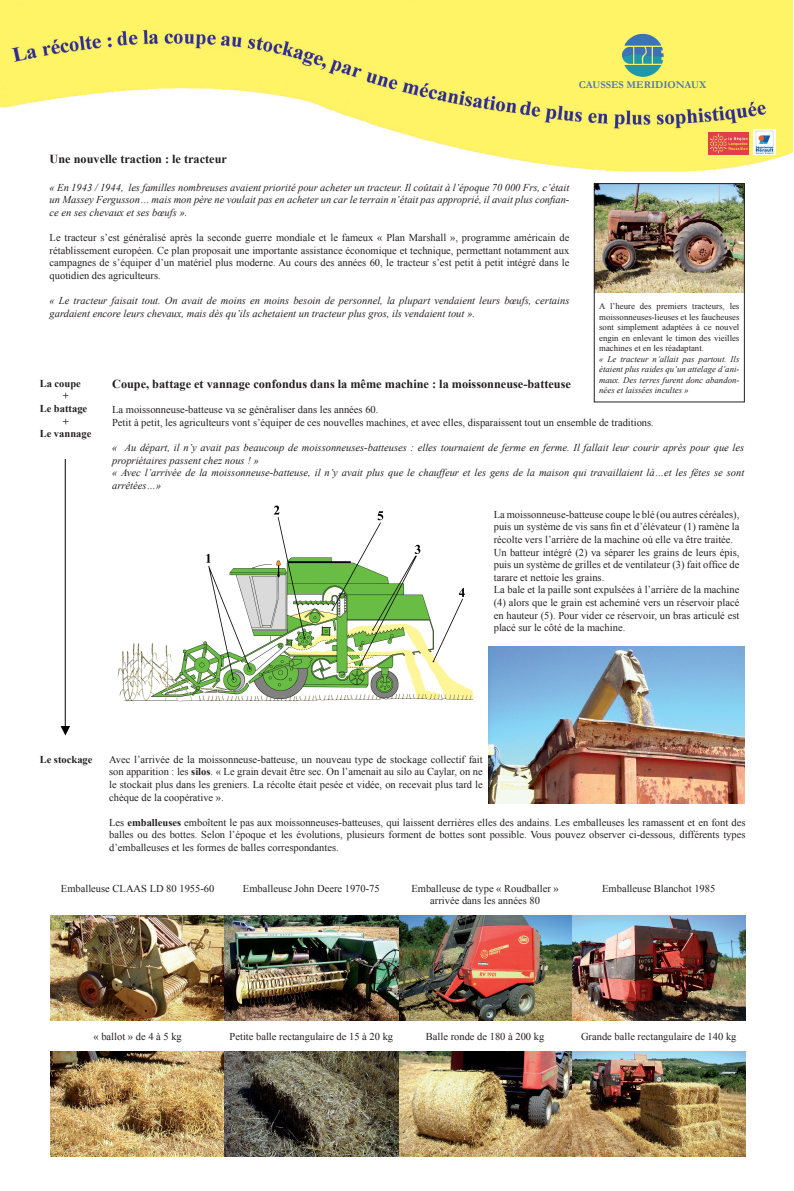
<style>
.page{position:relative;width:794px;height:1191px;background:#fff}
.page>*{position:absolute;margin:0;border:0;box-sizing:border-box;transform-origin:0 0}
.t1{font:700 12.25px "Times New Roman";color:#231f20}
.t2{font:10.5px/12.6px "Times New Roman";color:#231f20;text-align:justify}
.t3{font:italic 10.5px/12.6px "Times New Roman";color:#231f20}
.t4{font:700 10.5px "Times New Roman";color:#231f20}
.t5{font:700 10.5px "Garamond";color:#4c74b8}
.t6{font:8.75px/10.5px "Times New Roman";color:#231f20;text-align:justify}
.t7{font:italic 8.75px/10.5px "Times New Roman";color:#231f20;text-align:justify}
.s1{font-weight:700}
</style>
<div class="page">
<img style="left:0;top:0;width:792px;height:1157px">
<img style="left:51px;top:1051px;width:694px;height:105px">
<img style="left:51px;top:915px;width:694px;height:105px">
<img style="left:621px;top:30px;width:44px;height:51px">
<img style="left:708px;top:133px;width:41px;height:21px">
<img style="left:753px;top:129px;width:22px;height:25px">
<img style="left:596px;top:185px;width:146px;height:108px">
<img style="left:113px;top:498px;width:359px;height:222px">
<img style="left:489px;top:647px;width:255px;height:157px">
<div style="left:594px;top:183px;width:150px;height:219px;border:1px solid #231f20"></div>
<hr style="left:65px;top:459px;width:1px;height:267px;background:#000">
<svg style="left:61px;top:726px;width:9px;height:9px"></svg>
<p class="t5" style="left:578px;top:78px;width:129px">CAUSSES MERIDIONAUX</p>
<p class="t1" style="left:50px;top:151px;width:179px">Une nouvelle traction : le tracteur</p>
<p class="t3" style="left:50px;top:181px;width:521px;text-align:justify">« En 1943 / 1944, les familles nombreuses avaient priorité pour acheter un tracteur. Il coûtait à l’époque 70 000 Frs, c’était un Massey Fergusson… mais mon père ne voulait pas en acheter un car le terrain n’était pas approprié, il avait plus confian&shy;ce en ses chevaux et ses bœufs ».</p>
<p class="t2" style="left:50px;top:231px;width:521px">Le tracteur s’est généralisé après la seconde guerre mondiale et le fameux « Plan Marshall », programme américain de rétablissement européen. Ce plan proposait une importante assistance économique et technique, permettant notamment aux campagnes de s’équiper d’un matériel plus moderne. Au cours des années 60, le tracteur s’est petit à petit intégré dans le quotidien des agriculteurs.</p>
<p class="t3" style="left:50px;top:294px;width:521px">« Le tracteur faisait tout. On avait de moins en moins besoin de personnel, la plupart vendaient leurs bœufs, certains gardaient encore leurs chevaux, mais dès qu’ils achetaient un tracteur plus gros, ils vendaient tout ».</p>
<p class="t6" style="left:599px;top:301px;width:142px">A l’heure des premiers tracteurs, les moissonneuses-lieuses et les faucheuses sont simplement adaptées à ce nouvel engin en enlevant le timon des vieilles machines et en les réadaptant.</p>
<p class="t7" style="left:599px;top:353px;width:142px">« Le tracteur n’allait pas partout. Ils étaient plus raides qu’un attelage d’ani&shy;maux. Des terres furent donc abandon&shy;nées et laissées incultes »</p>
<p class="t1" style="left:112px;top:375px;width:460px">Coupe, battage et vannage confondus dans la même machine : la moissonneuse-batteuse</p>
<p class="t2" style="left:112px;top:403px;width:543px">La moissonneuse-batteuse va se généraliser dans les années 60.<br>Petit à petit, les agriculteurs vont s’équiper de ces nouvelles machines, et avec elles, disparaissent tout un ensemble de traditions.</p>
<p class="t3" style="left:112px;top:441px;width:634px">« Au départ, il n’y avait pas beaucoup de moissonneuses-batteuses : elles tournaient de ferme en ferme. Il fallait leur courir après pour que les propriétaires passent chez nous ! »<br>« Avec l’arrivée de la moissonneuse-batteuse, il n’y avait plus que le chauffeur et les gens de la maison qui travaillaient là…et les fêtes se sont arrêtées…»</p>
<p class="t4" style="left:40px;top:376px;width:43px">La coupe</p>
<p class="t4" style="left:63px;top:388px;width:7px">+</p>
<p class="t4" style="left:40px;top:401px;width:49px">Le battage</p>
<p class="t4" style="left:63px;top:414px;width:7px">+</p>
<p class="t4" style="left:40px;top:426px;width:53px">Le vannage</p>
<p class="t2" style="left:494px;top:508px;width:247px;text-align:left">La moissonneuse-batteuse coupe le blé (ou autres céréales), puis un système de vis sans fin et d’élévateur (1) ramène la récolte vers l’arrière de la machine où elle va être traitée.<br>Un batteur intégré (2) va séparer les grains de leurs épis, puis un système de grilles et de ventilateur (3) fait office de tarare et nettoie les grains.<br>La bale et la paille sont expulsées à l’arrière de la machine (4) alors que le grain est acheminé vers un réservoir placé en hauteur (5). Pour vider ce réservoir, un bras articulé est placé sur le côté de la machine.</p>
<p class="t4" style="left:40px;top:752px;width:54px">Le stockage</p>
<p class="t2" style="left:109px;top:753px;width:375px">Avec l’arrivée de la moissonneuse-batteuse, un nouveau type de stockage collectif fait son apparition : les <span class="s1">silos</span>. « Le grain devait être sec. On l’amenait au silo au Caylar, on ne le stockait plus dans les greniers. La récolte était pesée et vidée, on recevait plus tard le chèque de la coopérative ».</p>
<p class="t2" style="left:109px;top:816px;width:638px">Les <span class="s1">emballeuses</span> emboîtent le pas aux moissonneuses-batteuses, qui laissent derrières elles des andains. Les emballeuses les ramassent et en font des balles ou des bottes. Selon l’époque et les évolutions, plusieurs forment de bottes sont possible. Vous pouvez observer ci-dessous, différents types d’emballeuses et les formes de balles correspondantes.</p>
<p class="t2" style="left:61px;top:882px;width:155px">Emballeuse CLAAS LD 80 1955-60</p>
<p class="t2" style="left:411px;top:882px;width:149px">Emballeuse de type « Roudballer »</p>
<p class="t2" style="left:602px;top:882px;width:115px">Emballeuse Blanchot 1985</p>
<p class="t2" style="left:430px;top:894px;width:111px">arrivée dans les années 80</p>
<p class="t2" style="left:243px;top:882px;width:138px">Emballeuse John Deere 1970-75</p>
<p class="t2" style="left:93px;top:1030px;width:90px">« ballot » de 4 à 5 kg</p>
<p class="t2" style="left:229px;top:1030px;width:165px">Petite balle rectangulaire de 15 à 20 kg</p>
<p class="t2" style="left:426px;top:1030px;width:120px">Balle ronde de 180 à 200 kg</p>
<p class="t2" style="left:581px;top:1030px;width:157px">Grande balle rectangulaire de 140 kg</p>
</div>
